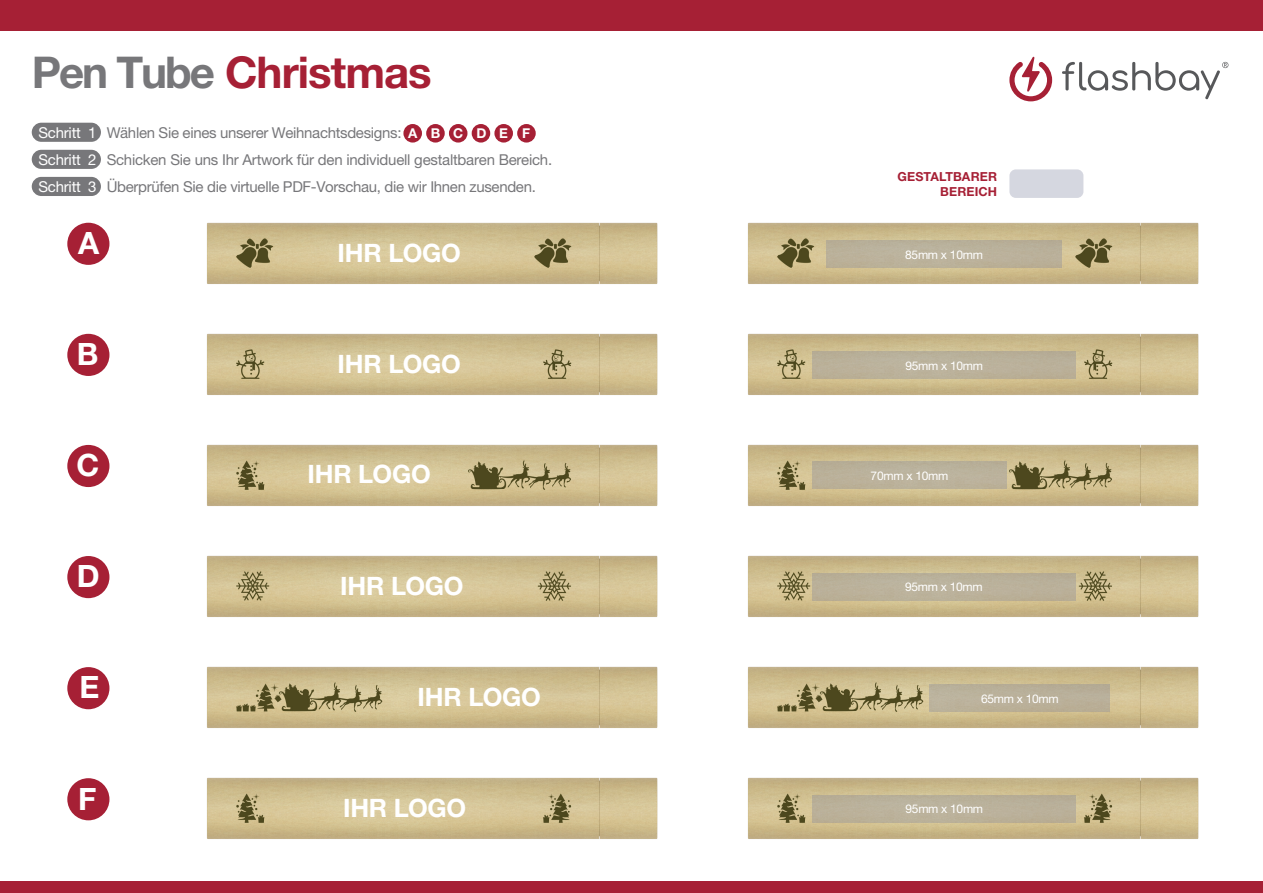
<style>
.page{position:relative;width:1263px;height:893px;background:#fff}
.page>*{position:absolute;margin:0;border:0;box-sizing:border-box;transform-origin:0 0}
.t1{font:700 43.8px "Helvetica Neue LT Pro";letter-spacing:-.025em;color:#a62035}
.t2{font:700 30.75px "Helvetica Neue LT Pro";color:#fff}
.t3{font:700 25.35px "Helvetica Neue LT Pro";letter-spacing:-.01em;color:#fff}
.t4{font:15px/27px "Helvetica Neue LT Pro";letter-spacing:-.02em;color:#77777a}
.t5{font:700 12.45px/15px "Helvetica Neue LT Pro";letter-spacing:.01em;color:#a62035;text-align:right}
.t6{font:12px "Helvetica Neue LT Pro";letter-spacing:-.025em;color:#fff}
.s1{color:#77777a}
.s2{color:#fff}
.s3{font-weight:700;font-size:13.5px;color:#fff}
</style>
<div class="page">
<div style="left:0;top:0;width:1263px;height:30px;background:#a62035"></div>
<div style="left:0;top:881px;width:1263px;height:12px;background:#a62035"></div>
<svg style="left:1009px;top:56px;width:43px;height:45px"></svg>
<svg style="left:1062px;top:62px;width:166px;height:37px"></svg>
<div style="left:67px;top:223px;width:42px;height:42px;background:#a62035;border-radius:50%"></div>
<div style="left:67px;top:334px;width:42px;height:42px;background:#a62035;border-radius:50%"></div>
<div style="left:67px;top:445px;width:42px;height:42px;background:#a62035;border-radius:50%"></div>
<div style="left:67px;top:556px;width:42px;height:42px;background:#a62035;border-radius:50%"></div>
<div style="left:67px;top:667px;width:42px;height:42px;background:#a62035;border-radius:50%"></div>
<div style="left:67px;top:778px;width:42px;height:42px;background:#a62035;border-radius:50%"></div>
<div style="left:1009px;top:169px;width:74px;height:29px;background:#d5d7e0;border-radius:6px"></div>
<div style="left:403px;top:124px;width:19px;height:19px;background:#a62035;border-radius:50%"></div>
<div style="left:426px;top:124px;width:19px;height:19px;background:#a62035;border-radius:50%"></div>
<div style="left:449px;top:124px;width:18px;height:19px;background:#a62035;border-radius:50%"></div>
<div style="left:472px;top:124px;width:18px;height:19px;background:#a62035;border-radius:50%"></div>
<div style="left:494px;top:124px;width:19px;height:19px;background:#a62035;border-radius:50%"></div>
<div style="left:517px;top:124px;width:19px;height:19px;background:#a62035;border-radius:50%"></div>
<div style="left:32px;top:123px;width:69px;height:19px;background:#77777a;border-radius:10px"></div>
<div style="left:32px;top:150px;width:69px;height:19px;background:#77777a;border-radius:10px"></div>
<div style="left:32px;top:177px;width:69px;height:19px;background:#77777a;border-radius:10px"></div>
<img style="left:207px;top:222px;width:451px;height:62px">
<img style="left:748px;top:222px;width:451px;height:62px">
<img style="left:207px;top:333px;width:451px;height:62px">
<img style="left:748px;top:333px;width:451px;height:62px">
<img style="left:207px;top:444px;width:451px;height:62px">
<img style="left:748px;top:444px;width:451px;height:62px">
<img style="left:207px;top:555px;width:451px;height:62px">
<img style="left:748px;top:555px;width:451px;height:62px">
<img style="left:207px;top:666px;width:451px;height:62px">
<img style="left:748px;top:666px;width:451px;height:62px">
<img style="left:207px;top:777px;width:451px;height:62px">
<img style="left:748px;top:777px;width:451px;height:62px">
<div style="left:930px;top:684px;width:180px;height:28px;background:#b9b09a"></div>
<div style="left:826px;top:240px;width:236px;height:28px;background:#bab19b"></div>
<div style="left:813px;top:795px;width:263px;height:27px;background:#bab19b"></div>
<div style="left:812px;top:461px;width:194px;height:28px;background:#bbb19b"></div>
<div style="left:813px;top:351px;width:263px;height:28px;background:#bab19a"></div>
<div style="left:812px;top:573px;width:263px;height:27px;background:#bab19b"></div>
<h1 class="t1" style="left:32px;top:45px;width:401px"><span class="s1">Pen Tube</span> Christmas</h1>
<p class="t4" style="left:38px;top:119px;width:515px"><span class="s2">Schritt 1</span> Wählen Sie eines unserer Weihnachtsdesigns: <span class="s3">A B C D E F<br></span><span class="s2">Schritt 2</span> Schicken Sie uns Ihr Artwork für den individuell gestaltbaren Bereich.<br><span class="s2">Schritt 3</span> Überprüfen Sie die virtuelle PDF-Vorschau, die wir Ihnen zusenden.</p>
<h2 class="t2" style="left:78px;top:224px;width:23px">A</h2>
<h2 class="t2" style="left:77px;top:335px;width:23px">B</h2>
<h2 class="t2" style="left:76px;top:446px;width:24px">C</h2>
<h2 class="t2" style="left:77px;top:557px;width:24px">D</h2>
<h2 class="t2" style="left:79px;top:668px;width:21px">E</h2>
<h2 class="t2" style="left:78px;top:779px;width:20px">F</h2>
<h3 class="t3" style="left:338px;top:237px;width:125px">IHR LOGO</h3>
<h3 class="t3" style="left:338px;top:348px;width:125px">IHR LOGO</h3>
<h3 class="t3" style="left:308px;top:458px;width:125px">IHR LOGO</h3>
<h3 class="t3" style="left:340px;top:570px;width:125px">IHR LOGO</h3>
<h3 class="t3" style="left:418px;top:681px;width:125px">IHR LOGO</h3>
<h3 class="t3" style="left:343px;top:792px;width:125px">IHR LOGO</h3>
<p class="t5" style="left:897px;top:169px;width:101px">GESTALTBARER<br>BEREICH</p>
<p class="t6" style="left:905px;top:247px;width:79px">85mm x 10mm</p>
<p class="t6" style="left:905px;top:358px;width:79px">95mm x 10mm</p>
<p class="t6" style="left:871px;top:468px;width:79px">70mm x 10mm</p>
<p class="t6" style="left:905px;top:579px;width:79px">95mm x 10mm</p>
<p class="t6" style="left:981px;top:691px;width:79px">65mm x 10mm</p>
<p class="t6" style="left:905px;top:801px;width:79px">95mm x 10mm</p>
</div>
